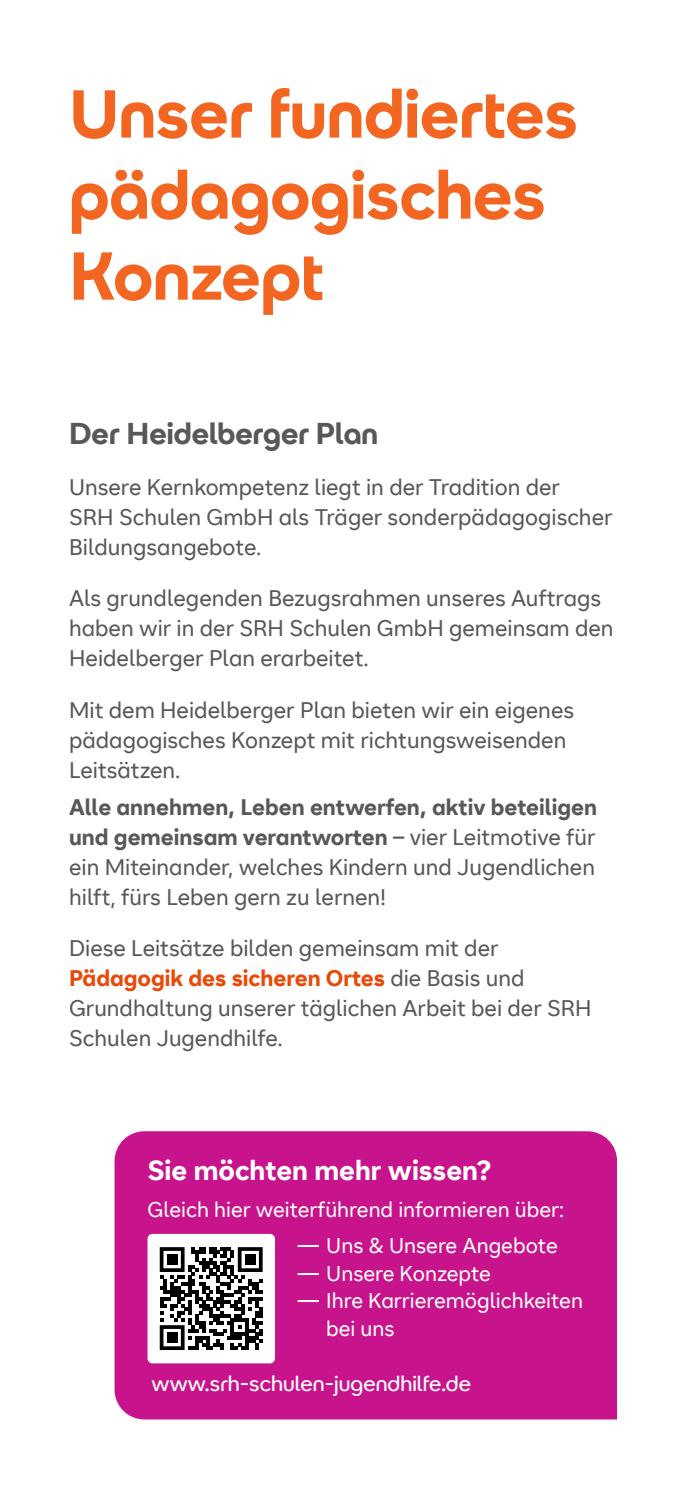
<style>
.page{position:relative;width:688px;height:1489px;background:#fff}
.page>*{position:absolute;margin:0;border:0;box-sizing:border-box;transform-origin:0 0}
.t1{font:700 67.5px/81px "SRH Headline";color:#f36621}
.t2{font:700 30px "SRH Headline";color:#57585a}
.t3{font:700 27.5px "SRH Text";color:#fff}
.t4{font:22.5px/30px "SRH Text";color:#57585a}
.t5{font:21.25px/27.5px "SRH Text";color:#fff}
.t6{font:21.25px "SRH Headline";color:#fff}
.s1{font-weight:700}
.s2{font-weight:700;color:#e94807}
</style>
<div class="page">
<div style="left:114px;top:1131px;width:503px;height:288px;background:#c8148c"></div>
<div style="left:147px;top:1233px;width:128px;height:130px;background:#fff;border-radius:5px"></div>
<svg style="left:160px;top:1247px;width:102px;height:102px"></svg>
<div style="left:167px;top:1254px;width:10px;height:10px;background:#000"></div>
<div style="left:245px;top:1254px;width:10px;height:10px;background:#000"></div>
<div style="left:167px;top:1332px;width:10px;height:10px;background:#000"></div>
<h1 class="t1" style="left:69px;top:74px;width:510px">Unser fundiertes pädagogisches<br>Konzept</h1>
<h2 class="t2" style="left:69px;top:415px;width:310px">Der Heidelberger Plan</h2>
<p class="t4" style="left:69px;top:472px;width:544px">Unsere Kernkompetenz liegt in der Tradition der<br>SRH Schulen GmbH als Träger sonderpädagogischer<br>Bildungsangebote.</p>
<p class="t4" style="left:69px;top:583px;width:545px">Als grundlegenden Bezugsrahmen unseres Auftrags haben wir in der SRH Schulen GmbH gemeinsam den<br>Heidelberger Plan erarbeitet.</p>
<p class="t4" style="left:69px;top:694px;width:506px">Mit dem Heidelberger Plan bieten wir ein eigenes pädagogisches Konzept mit richtungsweisenden<br>Leitsätzen.</p>
<p class="t4" style="left:69px;top:792px;width:529px;text-align:justify"><span class="s1">Alle annehmen, Leben entwerfen, aktiv beteiligen und gemeinsam verantworten</span> – vier Leitmotive für ein Miteinander, welches Kindern und Jugendlichen hilft, fürs Leben gern zu lernen!</p>
<p class="t4" style="left:69px;top:933px;width:524px">Diese Leitsätze bilden gemeinsam mit der <span class="s2">Pädagogik des sicheren Ortes</span> die Basis und Grundhaltung unserer täglichen Arbeit bei der SRH Schulen Jugendhilfe.</p>
<p class="t3" style="left:147px;top:1153px;width:345px">Sie möchten mehr wissen?</p>
<p class="t5" style="left:147px;top:1195px;width:418px">Gleich hier weiterführend informieren über:</p>
<p class="t5" style="left:298px;top:1231px;width:261px">— Uns &amp; Unsere Angebote</p>
<p class="t5" style="left:298px;top:1259px;width:194px">— Unsere Konzepte</p>
<p class="t5" style="left:326px;top:1286px;width:258px;text-indent:-28px">— Ihre Karrieremöglichkeiten bei uns</p>
<p class="t6" style="left:151px;top:1371px;width:321px">www.srh-schulen-jugendhilfe.de</p>
</div>
